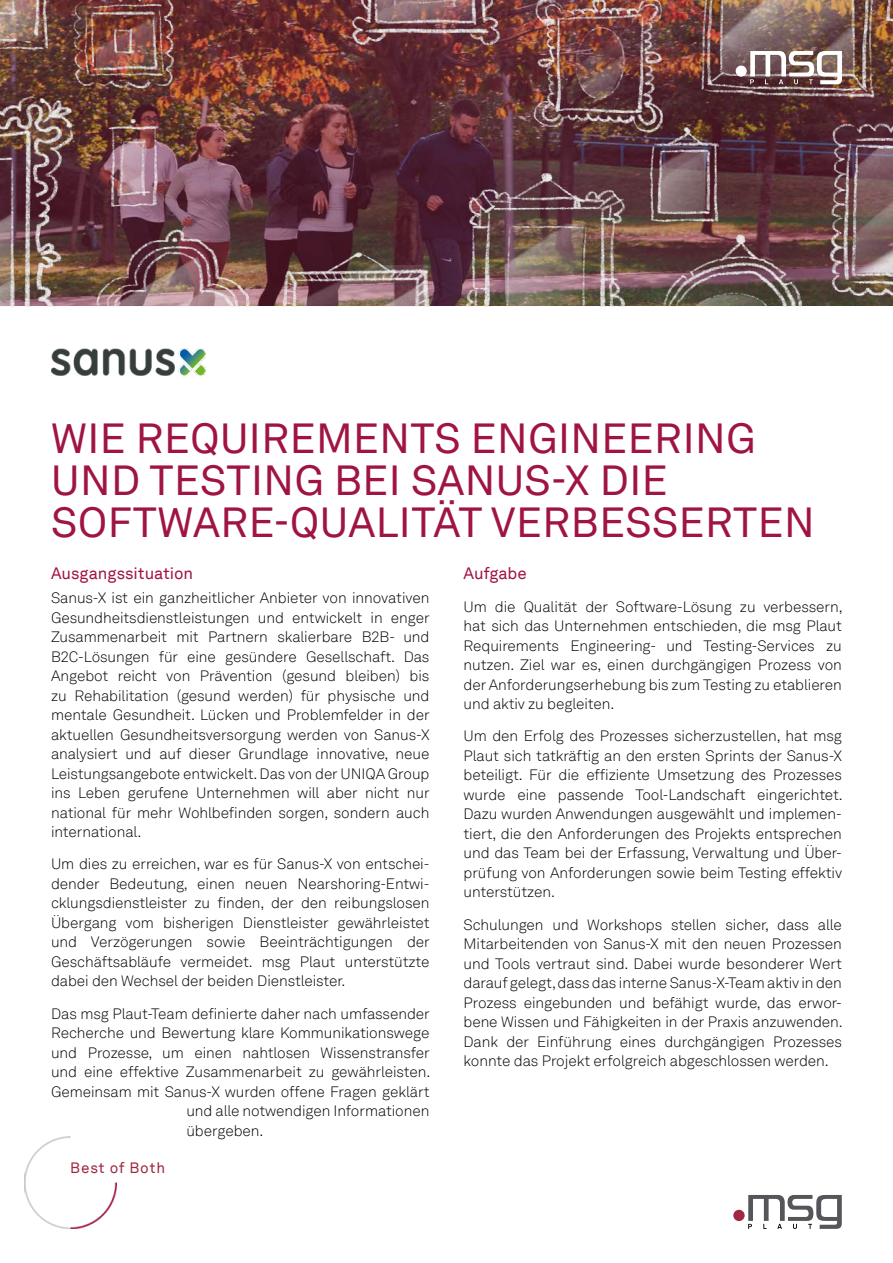
<style>
.page{position:relative;width:893px;height:1263px;background:#fff}
.page>*{position:absolute;margin:0;border:0;box-sizing:border-box;transform-origin:0 0}
.t1{font:42px/42px "Akkurat LLTT";letter-spacing:.01em;color:#a01441}
.t2{font:16.5px "Akkurat LLTT";color:#a01441}
.t3{font:300 15px/19.5px "Akkurat LLTT";letter-spacing:-.005em;color:#000;text-align:justify}
.t4{font:15px "Akkurat LLTT";letter-spacing:.05em;color:#9f2842}
</style>
<div class="page">
<img style="left:0;top:0;width:893px;height:306px">
<div style="left:736px;top:66px;width:11px;height:11px;background:#fff;border-radius:50%"></div>
<svg style="left:750px;top:51px;width:92px;height:33px"></svg>
<div style="left:733px;top:1210px;width:12px;height:11px;background:#9f2842;border-radius:50%"></div>
<svg style="left:748px;top:1195px;width:94px;height:34px"></svg>
<img style="left:24px;top:1137px;width:92px;height:92px">
<img style="left:51px;top:349px;width:154px;height:26px">
<h1 class="t1" style="left:51px;top:415px;width:765px">WIE REQUIREMENTS ENGINEERING<br>UND TESTING BEI SANUS-X DIE<br>SOFTWARE-QUALITÄT VERBESSERTEN</h1>
<p class="t2" style="left:51px;top:561px;width:144px">Ausgangssituation</p>
<p class="t3" style="left:51px;top:588px;width:380px">Sanus-X ist ein ganzheitlicher Anbieter von innovativen Gesundheitsdienstleistungen und entwickelt in enger Zusammenarbeit mit Partnern skalierbare B2B- und B2C-Lösungen für eine gesündere Gesellschaft. Das Angebot reicht von Prävention (gesund bleiben) bis zu Rehabilitation (gesund werden) für physische und mentale Gesundheit. Lücken und Problemfelder in der aktuellen Gesundheitsversorgung werden von Sanus-X analysiert und auf dieser Grundlage innovative, neue Leistungsangebote entwickelt. Das von der UNIQA Group ins Leben gerufene Unternehmen will aber nicht nur national für mehr Wohlbefinden sorgen, sondern auch international.</p>
<p class="t3" style="left:51px;top:854px;width:380px">Um dies zu erreichen, war es für Sanus-X von entschei&shy;dender Bedeutung, einen neuen Nearshoring-Entwi&shy;cklungsdienstleister zu finden, der den reibungslosen Übergang vom bisherigen Dienstleister gewährleistet und Verzögerungen sowie Beeinträchtigungen der Geschäftsabläufe vermeidet. msg Plaut unterstützte dabei den Wechsel der beiden Dienstleister.</p>
<p class="t3" style="left:51px;top:1003px;width:380px">Das msg Plaut-Team definierte daher nach umfassender</p>
<p class="t3" style="left:51px;top:1023px;width:380px">Recherche und Bewertung klare Kommunikationswege</p>
<p class="t3" style="left:51px;top:1042px;width:380px">und Prozesse, um einen nahtlosen Wissenstransfer</p>
<p class="t3" style="left:51px;top:1062px;width:381px">und eine effektive Zusammenarbeit zu gewährleisten.</p>
<p class="t3" style="left:51px;top:1081px;width:380px">Gemeinsam mit Sanus-X wurden offene Fragen geklärt</p>
<p class="t3" style="left:186px;top:1101px;width:245px">und alle notwendigen Informationen</p>
<p class="t3" style="left:186px;top:1120px;width:78px">übergeben.</p>
<p class="t4" style="left:70px;top:1156px;width:96px">Best of Both</p>
<p class="t2" style="left:463px;top:561px;width:65px">Aufgabe</p>
<p class="t3" style="left:463px;top:596px;width:381px">Um die Qualität der Software-Lösung zu verbessern, hat sich das Unternehmen entschieden, die msg Plaut Requirements Engineering- und Testing-Services zu nutzen. Ziel war es, einen durchgängigen Prozess von der Anforderungserhebung bis zum Testing zu etablieren und aktiv zu begleiten.</p>
<p class="t3" style="left:463px;top:726px;width:381px">Um den Erfolg des Prozesses sicherzustellen, hat msg Plaut sich tatkräftig an den ersten Sprints der Sanus-X beteiligt. Für die effiziente Umsetzung des Prozesses wurde eine passende Tool-Landschaft eingerichtet.<br>Dazu wurden Anwendungen ausgewählt und implemen&shy;tiert, die den Anforderungen des Projekts entsprechen und das Team bei der Erfassung, Verwaltung und Über&shy;prüfung von Anforderungen sowie beim Testing effektiv unterstützen.</p>
<p class="t3" style="left:463px;top:914px;width:381px">Schulungen und Workshops stellen sicher, dass alle Mitarbeitenden von Sanus-X mit den neuen Prozessen und Tools vertraut sind. Dabei wurde besonderer Wert darauf gelegt, dass das interne Sanus-X-Team aktiv in den Prozess eingebunden und befähigt wurde, das erwor&shy;bene Wissen und Fähigkeiten in der Praxis anzuwenden.<br>Dank der Einführung eines durchgängigen Prozesses konnte das Projekt erfolgreich abgeschlossen werden.</p>
</div>
